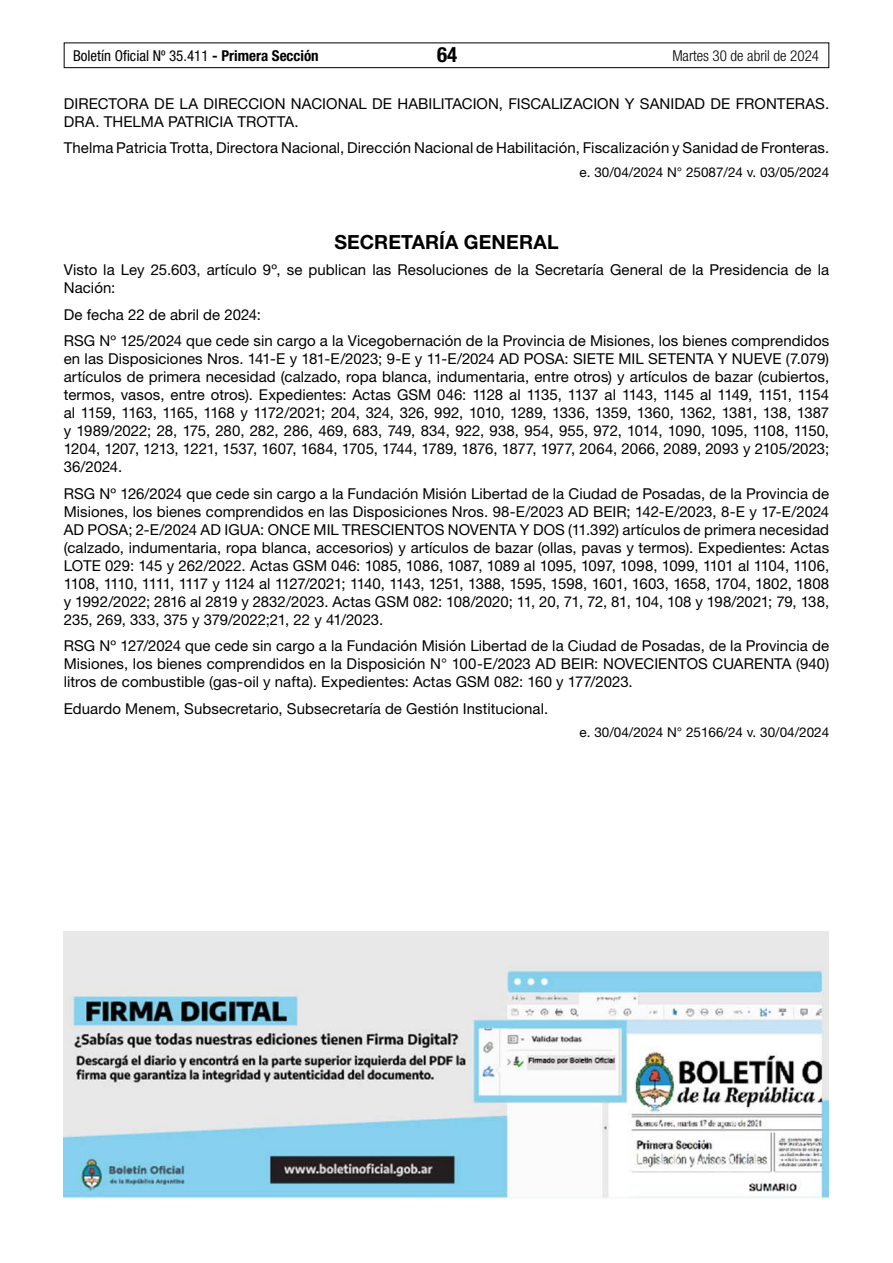
<style>
.page{position:relative;width:893px;height:1263px;background:#fff}
.page>*{position:absolute;margin:0;border:0;box-sizing:border-box;transform-origin:0 0}
.t1{font:700 condensed 21px "Helvetica Neue LT Std";color:#000}
.t2{font:700 19.5px "Helvetica Neue LT Std";letter-spacing:.005em;color:#000}
.t3{font:15px/18px "Helvetica Neue LT Std";letter-spacing:.005em;color:#000}
.t4{font:condensed 15px "Helvetica Neue LT Std";color:#000}
.t5{font:300 condensed 15px "Helvetica Neue LT Std";color:#000}
.t6{font:13.5px "Helvetica Neue LT Std";color:#000}
.s1{font-weight:700}
</style>
<div class="page">
<div style="left:64px;top:43px;width:765px;height:25px;border:1px solid #000"></div>
<img style="left:63px;top:931px;width:765px;height:268px">
<p class="t4" style="left:73px;top:47px;width:247px">Boletín Oficial Nº 35.411 <span class="s1">- Primera Sección</span></p>
<h1 class="t1" style="left:437px;top:42px;width:22px">64</h1>
<p class="t5" style="left:672px;top:47px;width:148px">Martes 30 de abril de 2024</p>
<p class="t3" style="left:64px;top:94px;width:767px">DIRECTORA DE LA DIRECCION NACIONAL DE HABILITACION, FISCALIZACION Y SANIDAD DE FRONTERAS.<br>DRA. THELMA PATRICIA TROTTA.</p>
<p class="t3" style="left:64px;top:138px;width:767px">Thelma Patricia Trotta, Directora Nacional, Dirección Nacional de Habilitación, Fiscalización y Sanidad de Fronteras.</p>
<p class="t6" style="left:580px;top:164px;width:251px">e. 30/04/2024 N° 25087/24 v. 03/05/2024</p>
<h2 class="t2" style="left:334px;top:230px;width:226px">SECRETARÍA GENERAL</h2>
<p class="t3" style="left:64px;top:261px;width:767px">Visto la Ley 25.603, artículo 9º, se publican las Resoluciones de la Secretaría General de la Presidencia de la<br>Nación:</p>
<p class="t3" style="left:64px;top:301px;width:767px;line-height:26.5px">De fecha 22 de abril de 2024:<br>RSG Nº 125/2024 que cede sin cargo a la Vicegobernación de la Provincia de Misiones, los bienes comprendidos</p>
<p class="t3" style="left:64px;top:350px;width:767px;text-align:justify">en las Disposiciones Nros. 141-E y 181-E/2023; 9-E y 11-E/2024 AD POSA: SIETE MIL SETENTA Y NUEVE (7.079) artículos de primera necesidad (calzado, ropa blanca, indumentaria, entre otros) y artículos de bazar (cubiertos, termos, vasos, entre otros). Expedientes: Actas GSM 046: 1128 al 1135, 1137 al 1143, 1145 al 1149, 1151, 1154 al 1159, 1163, 1165, 1168 y 1172/2021; 204, 324, 326, 992, 1010, 1289, 1336, 1359, 1360, 1362, 1381, 138, 1387 y 1989/2022; 28, 175, 280, 282, 286, 469, 683, 749, 834, 922, 938, 954, 955, 972, 1014, 1090, 1095, 1108, 1150, 1204, 1207, 1213, 1221, 1537, 1607, 1684, 1705, 1744, 1789, 1876, 1877, 1977, 2064, 2066, 2089, 2093 y 2105/2023; 36/2024.</p>
<p class="t3" style="left:64px;top:484px;width:767px;text-align:justify">RSG Nº 126/2024 que cede sin cargo a la Fundación Misión Libertad de la Ciudad de Posadas, de la Provincia de Misiones, los bienes comprendidos en las Disposiciones Nros. 98-E/2023 AD BEIR; 142-E/2023, 8-E y 17-E/2024<br>AD POSA; 2-E/2024 AD IGUA: ONCE MIL TRESCIENTOS NOVENTA Y DOS (11.392) artículos de primera necesidad (calzado, indumentaria, ropa blanca, accesorios) y artículos de bazar (ollas, pavas y termos). Expedientes: Actas LOTE 029: 145 y 262/2022. Actas GSM 046: 1085, 1086, 1087, 1089 al 1095, 1097, 1098, 1099, 1101 al 1104, 1106, 1108, 1110, 1111, 1117 y 1124 al 1127/2021; 1140, 1143, 1251, 1388, 1595, 1598, 1601, 1603, 1658, 1704, 1802, 1808 y 1992/2022; 2816 al 2819 y 2832/2023. Actas GSM 082: 108/2020; 11, 20, 71, 72, 81, 104, 108 y 198/2021; 79, 138, 235, 269, 333, 375 y 379/2022;21, 22 y 41/2023.</p>
<p class="t3" style="left:64px;top:637px;width:767px;text-align:justify">RSG Nº 127/2024 que cede sin cargo a la Fundación Misión Libertad de la Ciudad de Posadas, de la Provincia de Misiones, los bienes comprendidos en la Disposición N° 100-E/2023 AD BEIR: NOVECIENTOS CUARENTA (940) litros de combustible (gas-oil y nafta). Expedientes: Actas GSM 082: 160 y 177/2023.</p>
<p class="t3" style="left:64px;top:699px;width:486px">Eduardo Menem, Subsecretario, Subsecretaría de Gestión Institucional.</p>
<p class="t6" style="left:580px;top:724px;width:251px">e. 30/04/2024 N° 25166/24 v. 30/04/2024</p>
</div>
